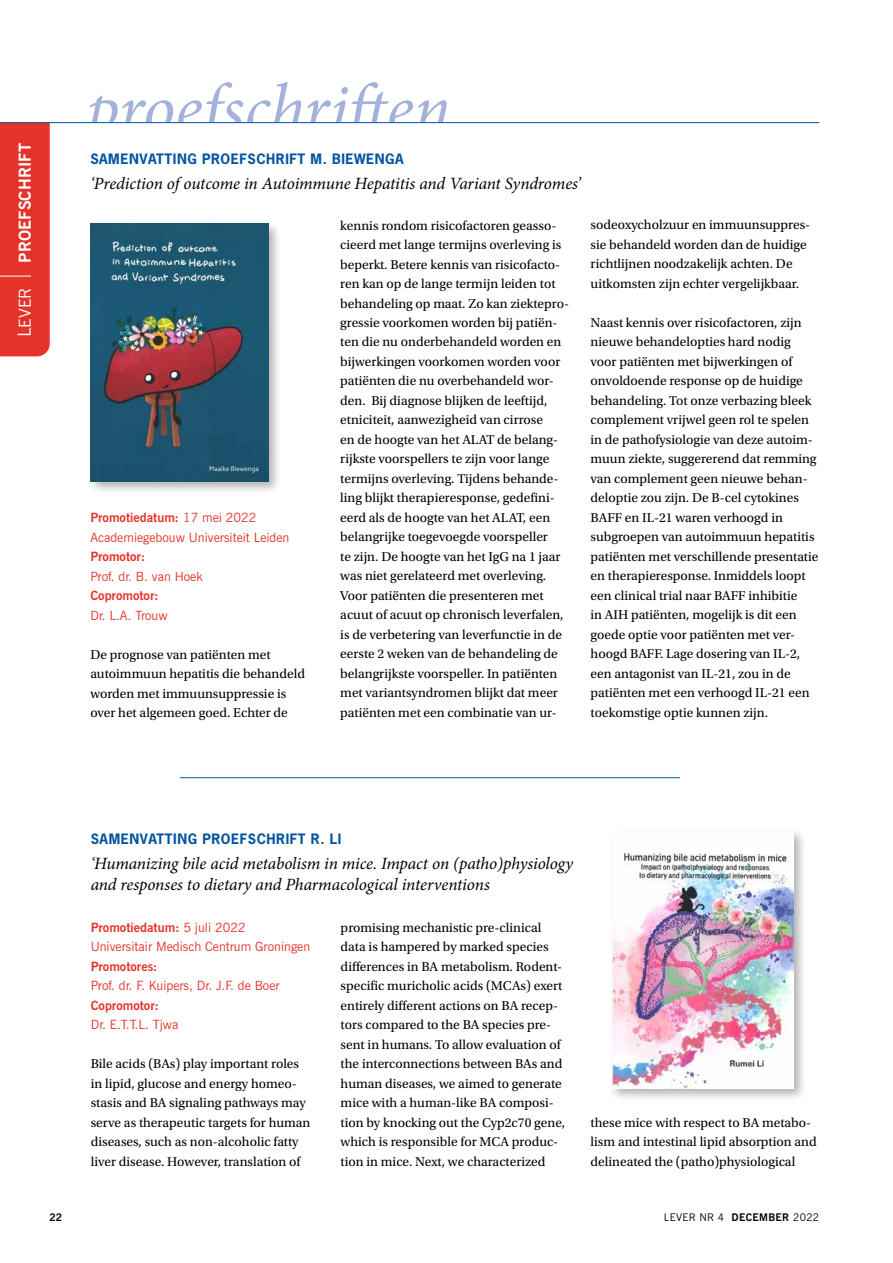
<style>
.page{position:relative;width:893px;height:1263px;background:#fff}
.page>*{position:absolute;margin:0;border:0;box-sizing:border-box;transform-origin:0 0}
.t1{font:italic 69px "Minion Pro";letter-spacing:-.005em;color:#a4b2db}
.t2{font:italic 17.25px/21px "Minion Pro";letter-spacing:-.01em;color:#000}
.t3{font:700 16.5px "News Gothic BT";letter-spacing:.005em;color:#fff}
.t4{font:16.5px "News Gothic BT";color:#fff}
.t5{font:13.5px/19.5px "Utopia Std";color:#000}
.t6{font:700 13.5px "News Gothic";letter-spacing:.04em;color:#0053a1}
.t7{font:12.75px/19.5px "News Gothic BT";color:#e63329}
.t8{font:700 12.75px "News Gothic BT";color:#e63329}
.t9{font:10.5px "News Gothic BT";letter-spacing:.03em;color:#000}
.t10{font:700 10.5px "News Gothic BT";color:#000}
.s1{font-size:18px}
.s2{font-weight:700}
</style>
<div class="page">
<div style="left:609px;top:828px;width:199px;height:275px;background:#000;opacity:.3"></div>
<img style="left:612px;top:831px;width:182px;height:258px">
<div style="left:0;top:123px;width:50px;height:233px;background:#e63329"></div>
<hr style="left:0;top:276px;width:31px;height:1px;background:#fff">
<hr style="left:0;top:122px;width:819px;height:1px;background:#0053a1">
<div style="left:87px;top:221px;width:195px;height:274px;background:#000;opacity:.3"></div>
<img style="left:91px;top:224px;width:177px;height:257px">
<hr style="left:180px;top:777px;width:500px;height:1px;background:#0053a1">
<p class="t3" style="left:15px;top:263px;width:121px;rotate:-90deg">PROEFSCHRIFT</p>
<p class="t4" style="left:15px;top:337px;width:50px;rotate:-90deg"><span class="s1">L</span>EVER</p>
<h1 class="t1" style="left:86px;top:62px;width:366px">proefschriften</h1>
<p class="t6" style="left:90px;top:150px;width:315px">SAMENVATTING PROEFSCHRIFT M. BIEWENGA</p>
<p class="t2" style="left:90px;top:173px;width:492px">‘Prediction of outcome in Autoimmune Hepatitis and Variant Syndromes’</p>
<p class="t7" style="left:90px;top:508px;width:201px"><span class="s2">Promotiedatum:</span> 17 mei 2022<br>Academiegebouw Universiteit Leiden</p>
<p class="t8" style="left:90px;top:549px;width:56px">Promotor:</p>
<p class="t7" style="left:90px;top:566px;width:114px">Prof. dr. B. van Hoek</p>
<p class="t8" style="left:90px;top:588px;width:70px">Copromotor:</p>
<p class="t7" style="left:90px;top:605px;width:79px">Dr. L.A. Trouw</p>
<p class="t5" style="left:90px;top:645px;width:216px">De prognose van patiënten met autoimmuun hepatitis die behandeld worden met immuunsuppressie is over het algemeen goed. Echter de</p>
<p class="t5" style="left:340px;top:216px;width:230px">kennis rondom risicofactoren geasso&shy;cieerd met lange termijns overleving is beperkt. Betere kennis van risicofacto&shy;ren kan op de lange termijn leiden tot behandeling op maat. Zo kan ziektepro&shy;gressie voorkomen worden bij patiën&shy;ten die nu onderbehandeld worden en bijwerkingen voorkomen worden voor patiënten die nu overbehandeld wor&shy;den. Bij diagnose blijken de leeftijd, etniciteit, aanwezigheid van cirrose<br>en de hoogte van het ALAT de belang&shy;rijkste voorspellers te zijn voor lange termijns overleving. Tijdens behande&shy;ling blijkt therapieresponse, gedefini&shy;eerd als de hoogte van het ALAT, een belangrijke toegevoegde voorspeller<br>te zijn. De hoogte van het IgG na 1 jaar was niet gerelateerd met overleving.<br>Voor patiënten die presenteren met acuut of acuut op chronisch leverfalen, is de verbetering van leverfunctie in de eerste 2 weken van de behandeling de belangrijkste voorspeller. In patiënten met variantsyndromen blijkt dat meer patiënten met een combinatie van ur-</p>
<p class="t5" style="left:591px;top:215px;width:221px">sodeoxycholzuur en immuunsuppres&shy;sie behandeld worden dan de huidige richtlijnen noodzakelijk achten. De uitkomsten zijn echter vergelijkbaar.</p>
<p class="t5" style="left:591px;top:313px;width:229px">Naast kennis over risicofactoren, zijn nieuwe behandelopties hard nodig voor patiënten met bijwerkingen of onvoldoende response op de huidige behandeling. Tot onze verbazing bleek complement vrijwel geen rol te spelen in de pathofysiologie van deze autoim&shy;muun ziekte, suggererend dat remming van complement geen nieuwe behan&shy;deloptie zou zijn. De B-cel cytokines BAFF en IL-21 waren verhoogd in subgroepen van autoimmuun hepatitis patiënten met verschillende presentatie en therapieresponse. Inmiddels loopt een clinical trial naar BAFF inhibitie<br>in AIH patiënten, mogelijk is dit een goede optie voor patiënten met ver&shy;hoogd BAFF. Lage dosering van IL-2, een antagonist van IL-21, zou in de patiënten met een verhoogd IL-21 een toekomstige optie kunnen zijn.</p>
<p class="t6" style="left:91px;top:830px;width:252px">SAMENVATTING PROEFSCHRIFT R. LI</p>
<p class="t2" style="left:91px;top:853px;width:484px">‘Humanizing bile acid metabolism in mice. Impact on (patho)physiology and responses to dietary and Pharmacological interventions</p>
<p class="t7" style="left:91px;top:917px;width:221px"><span class="s2">Promotiedatum:</span> 5 juli 2022<br>Universitair Medisch Centrum Groningen</p>
<p class="t8" style="left:91px;top:958px;width:68px">Promotores:</p>
<p class="t7" style="left:91px;top:976px;width:190px">Prof. dr. F. Kuipers, Dr. J.F. de Boer</p>
<p class="t8" style="left:91px;top:997px;width:70px">Copromotor:</p>
<p class="t7" style="left:91px;top:1015px;width:89px">Dr. E.T.T.L. Tjwa</p>
<p class="t5" style="left:91px;top:1054px;width:221px">Bile acids (BAs) play important roles in lipid, glucose and energy homeo&shy;stasis and BA signaling pathways may serve as therapeutic targets for human diseases, such as non-alcoholic fatty liver disease. However, translation of</p>
<p class="t5" style="left:341px;top:918px;width:226px">promising mechanistic pre-clinical data is hampered by marked species differences in BA metabolism. Rodent&shy;specific muricholic acids (MCAs) exert entirely different actions on BA recep&shy;tors compared to the BA species pre&shy;sent in humans. To allow evaluation of the interconnections between BAs and human diseases, we aimed to generate mice with a human-like BA composi&shy;tion by knocking out the Cyp2c70 gene, which is responsible for MCA produc&shy;tion in mice. Next, we characterized</p>
<p class="t5" style="left:591px;top:1113px;width:228px">these mice with respect to BA metabo&shy;lism and intestinal lipid absorption and delineated the (patho)physiological</p>
<p class="t10" style="left:50px;top:1211px;width:14px">22</p>
<p class="t9" style="left:664px;top:1211px;width:157px">LEVER NR 4 <span class="s2">DECEMBER</span> 2022</p>
</div>
